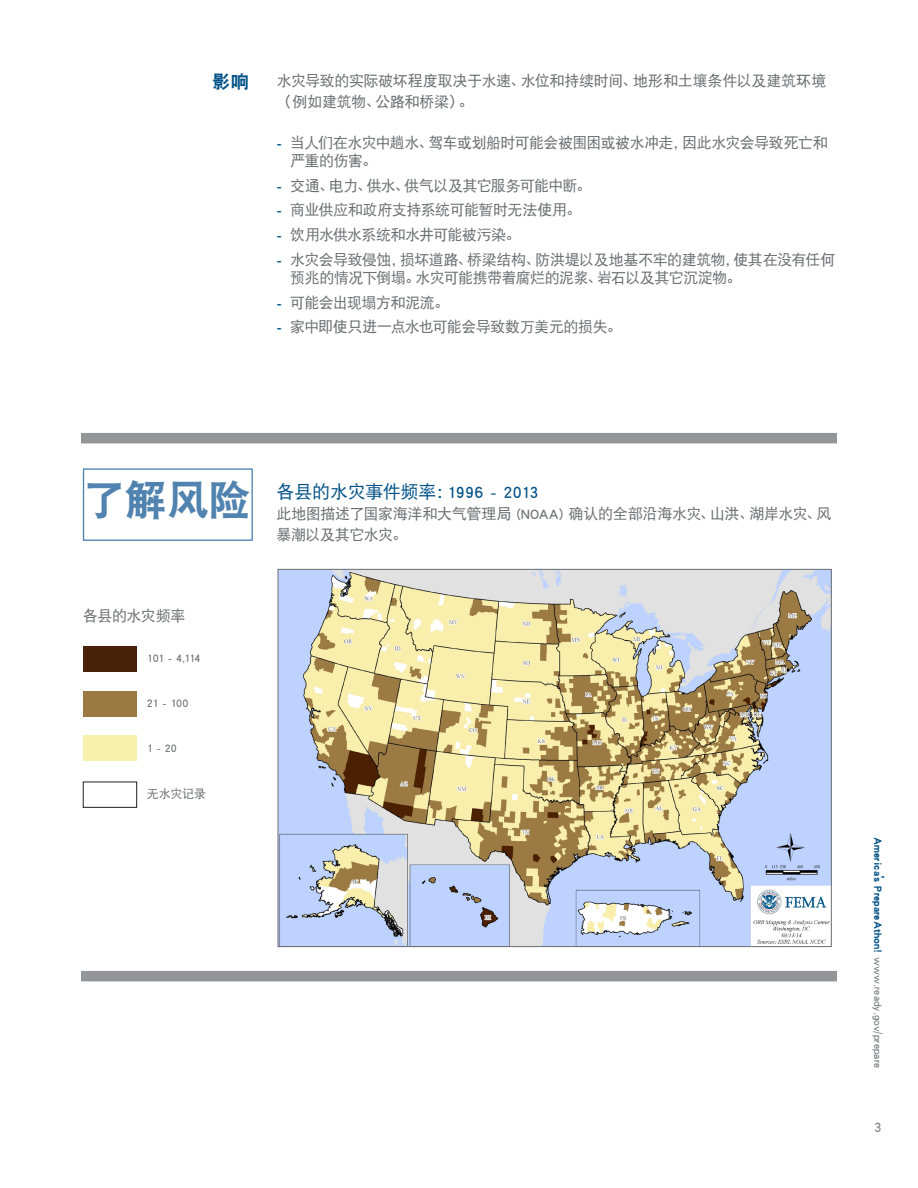
<style>
.page{position:relative;width:918px;height:1188px;background:#fff}
.page>*{position:absolute;margin:0;border:0;box-sizing:border-box;transform-origin:0 0}
.t1{font:42px "DF Hei GB W9";color:#5083af}
.t2{font:18px "DF Hei GB W5";letter-spacing:-.01em;color:#005187}
.t3{font:18px "DF Hei GB W9";color:#005187}
.t4{font:15px/21px "DF Hei GB W5";letter-spacing:-.03em;color:#6c6d70}
.t5{font:15px "DF Hei GB W5";color:#808285}
.t6{font:12px "DF Hei GB W9";color:#005187}
.t7{font:12px "DF Hei GB W5";letter-spacing:-.02em;color:#6c6d70}
.s1{font-family:"DF Hei GB W9";color:#005187}
.s2{font-family:"DF Hei GB W5";color:#808285}
</style>
<div class="page">
<div style="left:83px;top:468px;width:170px;height:73px;border:1px solid #5083af"></div>
<img style="left:280px;top:571px;width:550px;height:374px">
<div style="left:81px;top:433px;width:756px;height:10px;background:#939598"></div>
<div style="left:83px;top:646px;width:54px;height:25px;background:#49220b"></div>
<div style="left:83px;top:691px;width:54px;height:25px;background:#9a7943"></div>
<div style="left:83px;top:736px;width:54px;height:25px;background:#f7f1ac"></div>
<div style="left:83px;top:782px;width:54px;height:26px;border:1px solid #231f20"></div>
<div style="left:81px;top:971px;width:756px;height:10px;background:#939598"></div>
<p class="t3" style="left:212px;top:72px;width:38px">影响</p>
<p class="t4" style="left:277px;top:70px;width:551px">水灾导致的实际破坏程度取决于水速、水位和持续时间、地形和土壤条件以及建筑环境（例如建筑物、公路和桥梁）。</p>
<p class="t4" style="left:290px;top:133px;width:539px;line-height:18px;text-indent:-14px"><span class="s1">-</span> 当人们在水灾中趟水、驾车或划船时可能会被围困或被水冲走，因此水灾会导致死亡和严重的伤害。</p>
<p class="t4" style="left:277px;top:175px;width:316px"><span class="s1">-</span> 交通、电力、供水、供气以及其它服务可能中断。</p>
<p class="t4" style="left:277px;top:199px;width:306px"><span class="s1">-</span> 商业供应和政府支持系统可能暂时无法使用。</p>
<p class="t4" style="left:277px;top:224px;width:245px"><span class="s1">-</span> 饮用水供水系统和水井可能被污染。</p>
<p class="t4" style="left:290px;top:250px;width:547px;line-height:18px;text-indent:-14px"><span class="s1">-</span> 水灾会导致侵蚀，损坏道路、桥梁结构、防洪堤以及地基不牢的建筑物，使其在没有任何预兆的情况下倒塌。水灾可能携带着腐烂的泥浆、岩石以及其它沉淀物。</p>
<p class="t4" style="left:277px;top:292px;width:174px"><span class="s1">-</span> 可能会出现塌方和泥流。</p>
<p class="t4" style="left:277px;top:316px;width:347px"><span class="s1">-</span> 家中即使只进一点水也可能会导致数万美元的损失。</p>
<p class="t1" style="left:83px;top:477px;width:170px">了解风险</p>
<p class="t2" style="left:277px;top:482px;width:264px">各县的水灾事件频率：1996 - 2013</p>
<p class="t4" style="left:277px;top:503px;width:557px">此地图描述了国家海洋和大气管理局 (NOAA) 确认的全部沿海水灾、山洪、湖岸水灾、风暴潮以及其它水灾。</p>
<p class="t4" style="left:83px;top:605px;width:104px">各县的水灾频率</p>
<p class="t7" style="left:147px;top:652px;width:55px">101 - 4,114</p>
<p class="t7" style="left:147px;top:696px;width:43px">21 - 100</p>
<p class="t7" style="left:147px;top:741px;width:31px">1 - 20</p>
<p class="t7" style="left:147px;top:788px;width:61px">无水灾记录</p>
<p class="t6" style="left:885px;top:837px;width:233px;rotate:90deg">America’s PrepareAthon! <span class="s2">www.ready.gov/prepare</span></p>
<p class="t5" style="left:874px;top:1119px;width:9px">3</p>
</div>
